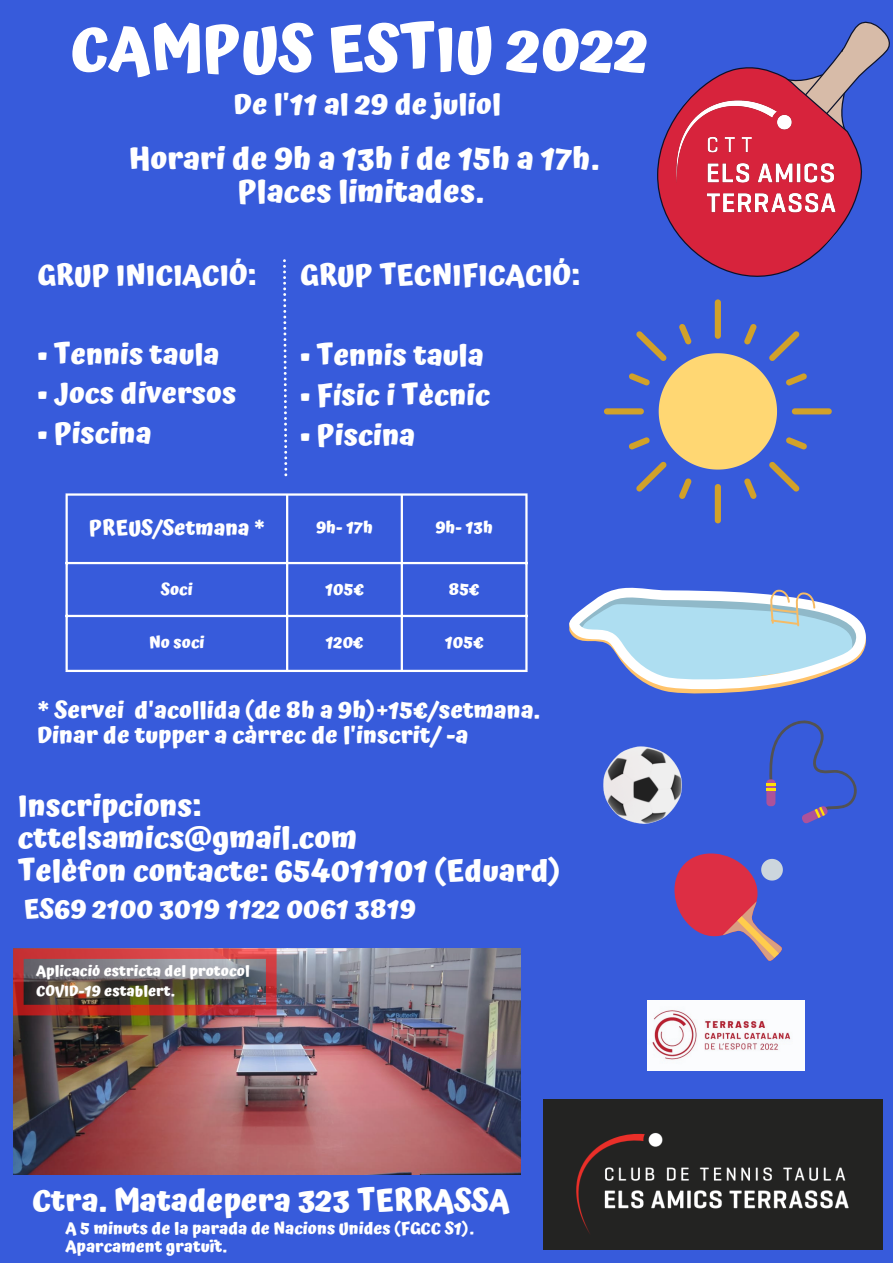
<style>
.page{position:relative;width:893px;height:1263px;background:#375bdb}
.page>*{position:absolute;margin:0;border:0;box-sizing:border-box;transform-origin:0 0}
.t1{font:700 61.88px "Atma";color:#fff}
.t2{font:700 30.9px "Atma";color:#fff}
.t3{font:700 30.75px "Atma";color:#fff}
.t4{font:700 30px "Atma";color:#fff}
.t5{font:700 28.95px "Atma";color:#fff}
.t6{font:700 28.65px "Atma";color:#fff}
.t7{font:700 28.5px "Atma";color:#fff}
.t8{font:700 26.25px "Atma";color:#fff}
.t9{font:700 23.25px "Atma";color:#fff}
.t10{font:700 21px "Atma";color:#fff}
.t11{font:700 16.5px/17.5px "Atma";color:#fff}
.t12{font:700 14.92px/20.5px "Atma";color:#fff}
</style>
<div class="page">
<img style="left:13px;top:948px;width:507px;height:226px">
<svg style="left:849px;top:21px;width:39px;height:15px"></svg>
<svg style="left:657px;top:36px;width:233px;height:241px"></svg>
<img style="left:544px;top:1099px;width:339px;height:150px">
<img style="left:662px;top:89px;width:197px;height:144px">
<img style="left:13px;top:948px;width:264px;height:67px">
<svg style="left:283px;top:259px;width:4px;height:217px"></svg>
<hr style="left:66px;top:496px;width:2px;height:174px;background:#fff">
<hr style="left:286px;top:496px;width:2px;height:174px;background:#fff">
<hr style="left:401px;top:496px;width:2px;height:174px;background:#fff">
<hr style="left:525px;top:496px;width:2px;height:174px;background:#fff">
<hr style="left:66px;top:493px;width:461px;height:3px;background:#fff">
<hr style="left:66px;top:562px;width:461px;height:2px;background:#fff">
<hr style="left:66px;top:615px;width:461px;height:2px;background:#fff">
<hr style="left:66px;top:670px;width:461px;height:2px;background:#fff">
<svg style="left:604px;top:299px;width:228px;height:224px"></svg>
<svg style="left:569px;top:587px;width:297px;height:107px"></svg>
<svg style="left:766px;top:720px;width:91px;height:104px"></svg>
<img style="left:604px;top:746px;width:77px;height:78px">
<svg style="left:674px;top:853px;width:109px;height:108px"></svg>
<img style="left:647px;top:1000px;width:157px;height:70px">
<p class="t1" style="left:70px;top:13px;width:580px">CAMPUS ESTIU 2022</p>
<p class="t7" style="left:234px;top:88px;width:268px">De l'11 al 29 de juliol</p>
<p class="t3" style="left:129px;top:140px;width:471px">Horari de 9h a 13h i de 15h a 17h.</p>
<p class="t3" style="left:237px;top:174px;width:248px">Places limitades.</p>
<p class="t6" style="left:38px;top:258px;width:220px">GRUP INICIACIÓ:</p>
<p class="t6" style="left:38px;top:337px;width:183px">• Tennis taula</p>
<p class="t6" style="left:38px;top:377px;width:200px">• Jocs diversos</p>
<p class="t6" style="left:38px;top:416px;width:116px">• Piscina</p>
<p class="t5" style="left:300px;top:258px;width:281px">GRUP TECNIFICACIÓ:</p>
<p class="t5" style="left:300px;top:338px;width:185px">• Tennis taula</p>
<p class="t5" style="left:300px;top:378px;width:192px">• Físic i Tècnic</p>
<p class="t5" style="left:300px;top:418px;width:117px">• Piscina</p>
<p class="t10" style="left:89px;top:515px;width:178px">PREUS/Setmana *</p>
<p class="t11" style="left:316px;top:519px;width:58px">9h- 17h</p>
<p class="t11" style="left:435px;top:519px;width:59px">9h- 13h</p>
<p class="t11" style="left:161px;top:580px;width:34px">Soci</p>
<p class="t11" style="left:325px;top:580px;width:40px">105€</p>
<p class="t11" style="left:449px;top:580px;width:32px">85€</p>
<p class="t11" style="left:149px;top:634px;width:57px">No soci</p>
<p class="t11" style="left:325px;top:634px;width:39px">120€</p>
<p class="t11" style="left:445px;top:634px;width:40px">105€</p>
<p class="t9" style="left:38px;top:696px;width:504px">* Servei d'acollida (de 8h a 9h)+15€/setmana.</p>
<p class="t9" style="left:38px;top:721px;width:432px">Dinar de tupper a càrrec de l'inscrit/ -a</p>
<p class="t4" style="left:18px;top:788px;width:184px">Inscripcions:</p>
<p class="t4" style="left:18px;top:820px;width:341px">cttelsamics@gmail.com</p>
<p class="t4" style="left:18px;top:853px;width:546px">Telèfon contacte: 654011101 (Eduard)</p>
<p class="t8" style="left:23px;top:894px;width:394px">ES69 2100 3019 1122 0061 3819</p>
<p class="t12" style="left:36px;top:960px;width:215px">Aplicació estricta del protocol<br>COVID-19 establert.</p>
<p class="t2" style="left:32px;top:1182px;width:479px">Ctra. Matadepera 323 TERRASSA</p>
<p class="t11" style="left:66px;top:1220px;width:410px">A 5 minuts de la parada de Nacions Unides (FGCC S1).<br>Aparcament gratuït.</p>
</div>
